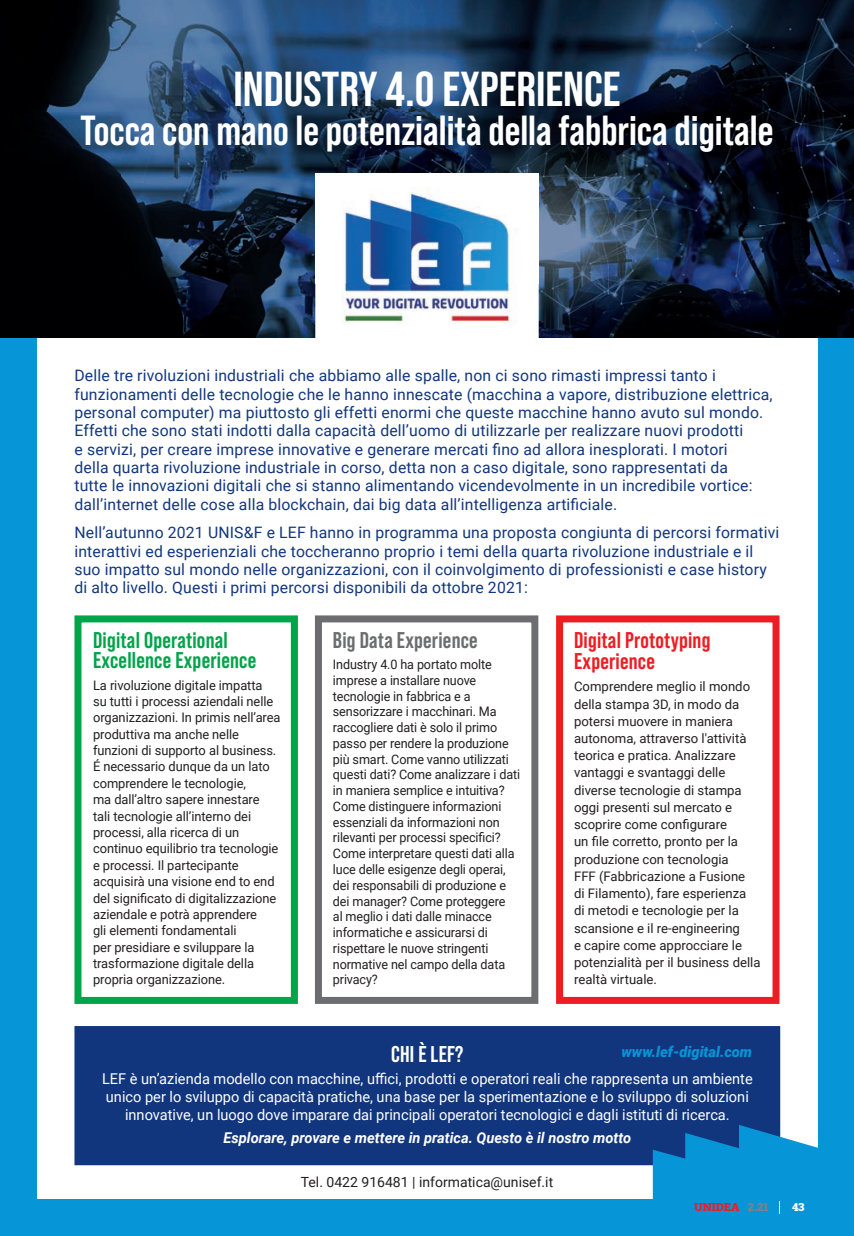
<style>
.page{position:relative;width:854px;height:1236px;background:#fff}
.page>*{position:absolute;margin:0;border:0;box-sizing:border-box;transform-origin:0 0}
.t1{font:700 49px "Bebas Neue Pro";color:#fff}
.t2{font:700 42px "Bebas Neue Pro";color:#fff}
.t3{font:700 22.75px/19.8px "Bebas Neue Pro";letter-spacing:.01em;color:#00a44a}
.t4{font:700 22.75px/20.7px "Bebas Neue Pro";letter-spacing:.01em;color:#ee1d23}
.t5{font:700 22.75px "Bebas Neue Pro";letter-spacing:.01em;color:#6c6d70}
.t6{font:700 22.75px "Bebas Neue Pro";color:#fff}
.t7{font:15.75px/18.4px "Roboto";letter-spacing:.01em;color:#11367e}
.t8{font:14.88px/17.8px "Roboto";color:#fff;text-align:center}
.t9{font:italic 700 14.88px "Roboto";color:#fff}
.t10{font:italic 900 14.88px "Roboto";color:#0695d6}
.t11{font:14px "Roboto";color:#231f20}
.t12{font:13.12px/16.4px "Roboto";letter-spacing:-.005em;color:#231f20}
.t13{font:13.12px/15.8px "Roboto";letter-spacing:-.005em;color:#231f20;scale:.96 1}
.t14{font:900 11.38px "Roboto Slab";color:#ee1d23}
.t15{font:900 11.38px "Roboto Slab";color:#fff}
.s1{color:#808285}
</style>
<div class="page">
<div style="left:0;top:0;width:853px;height:1235px;background:#0695d6"></div>
<div style="left:37px;top:337px;width:780px;height:861px;background:#fff"></div>
<img style="left:0;top:0;width:853px;height:112px">
<img style="left:0;top:112px;width:366px;height:113px">
<img style="left:366px;top:112px;width:121px;height:62px">
<img style="left:487px;top:112px;width:366px;height:113px">
<img style="left:0;top:225px;width:315px;height:113px">
<img style="left:539px;top:225px;width:314px;height:113px">
<img style="left:315px;top:175px;width:224px;height:163px">
<div style="left:74px;top:1026px;width:706px;height:139px;background:#11367e"></div>
<svg style="left:74px;top:615px;width:224px;height:388px"></svg>
<svg style="left:556px;top:615px;width:223px;height:388px"></svg>
<svg style="left:315px;top:615px;width:223px;height:388px"></svg>
<svg style="left:652px;top:1124px;width:166px;height:90px"></svg>
<h1 class="t1" style="left:233px;top:61px;width:388px">INDUSTRY 4.0 EXPERIENCE</h1>
<h2 class="t2" style="left:80px;top:106px;width:694px">Tocca con mano le potenzialità della fabbrica digitale</h2>
<p class="t7" style="left:74px;top:366px;width:699px">Delle tre rivoluzioni industriali che abbiamo alle spalle, non ci sono rimasti impressi tanto i funzionamenti delle tecnologie che le hanno innescate (macchina a vapore, distribuzione elettrica, personal computer) ma piuttosto gli effetti enormi che queste macchine hanno avuto sul mondo.<br>Effetti che sono stati indotti dalla capacità dell’uomo di utilizzarle per realizzare nuovi prodotti<br>e servizi, per creare imprese innovative e generare mercati fino ad allora inesplorati. I motori<br>della quarta rivoluzione industriale in corso, detta non a caso digitale, sono rappresentati da<br>tutte le innovazioni digitali che si stanno alimentando vicendevolmente in un incredibile vortice: dall’internet delle cose alla blockchain, dai big data all’intelligenza artificiale.</p>
<p class="t7" style="left:74px;top:522px;width:706px">Nell’autunno 2021 UNIS&amp;F e LEF hanno in programma una proposta congiunta di percorsi formativi interattivi ed esperienziali che toccheranno proprio i temi della quarta rivoluzione industriale e il suo impatto sul mondo nelle organizzazioni, con il coinvolgimento di professionisti e case history di alto livello. Questi i primi percorsi disponibili da ottobre 2021:</p>
<h3 class="t3" style="left:93px;top:630px;width:164px">Digital Operational<br>Excellence Experience</h3>
<p class="t12" style="left:93px;top:676px;width:189px">La rivoluzione digitale impatta<br>su tutti i processi aziendali nelle organizzazioni. In primis nell’area produttiva ma anche nelle funzioni di supporto al business.<br>É necessario dunque da un lato comprendere le tecnologie,<br>ma dall’altro sapere innestare<br>tali tecnologie all’interno dei processi, alla ricerca di un continuo equilibrio tra tecnologie e processi. Il partecipante acquisirà una visione end to end del significato di digitalizzazione aziendale e potrà apprendere<br>gli elementi fondamentali<br>per presidiare e sviluppare la trasformazione digitale della propria organizzazione.</p>
<h3 class="t5" style="left:333px;top:627px;width:146px">Big Data Experience</h3>
<p class="t13" style="left:333px;top:656px;width:196px">Industry 4.0 ha portato molte imprese a installare nuove tecnologie in fabbrica e a sensorizzare i macchinari. Ma raccogliere dati è solo il primo passo per rendere la produzione più smart. Come vanno utilizzati questi dati? Come analizzare i dati in maniera semplice e intuitiva?<br>Come distinguere informazioni essenziali da informazioni non rilevanti per processi specifici?<br>Come interpretare questi dati alla luce delle esigenze degli operai, dei responsabili di produzione e dei manager? Come proteggere<br>al meglio i dati dalle minacce informatiche e assicurarsi di rispettare le nuove stringenti normative nel campo della data privacy?</p>
<h3 class="t4" style="left:574px;top:629px;width:138px">Digital Prototyping<br>Experience</h3>
<p class="t12" style="left:574px;top:677px;width:188px;line-height:17.2px">Comprendere meglio il mondo della stampa 3D, in modo da potersi muovere in maniera autonoma, attraverso l'attività teorica e pratica. Analizzare vantaggi e svantaggi delle diverse tecnologie di stampa oggi presenti sul mercato e scoprire come configurare<br>un file corretto, pronto per la produzione con tecnologia<br>FFF (Fabbricazione a Fusione<br>di Filamento), fare esperienza<br>di metodi e tecnologie per la scansione e il re-engineering<br>e capire come approcciare le potenzialità per il business della realtà virtuale.</p>
<h3 class="t6" style="left:391px;top:1040px;width:74px">CHI È LEF?</h3>
<p class="t8" style="left:102px;top:1069px;width:652px">LEF è un’azienda modello con macchine, uffici, prodotti e operatori reali che rappresenta un ambiente unico per lo sviluppo di capacità pratiche, una base per la sperimentazione e lo sviluppo di soluzioni innovative, un luogo dove imparare dai principali operatori tecnologici e dagli istituti di ricerca.</p>
<p class="t9" style="left:223px;top:1127px;width:409px">Esplorare, provare e mettere in pratica. Questo è il nostro motto</p>
<p class="t11" style="left:301px;top:1171px;width:254px">Tel. 0422 916481 | informatica@unisef.it</p>
<p class="t10" style="left:621px;top:1041px;width:132px">www.lef-digital.com</p>
<p class="t14" style="left:693px;top:1198px;width:76px">UNIDEA <span class="s1">2.21</span></p>
<p class="t15" style="left:791px;top:1198px;width:14px">43</p>
</div>
